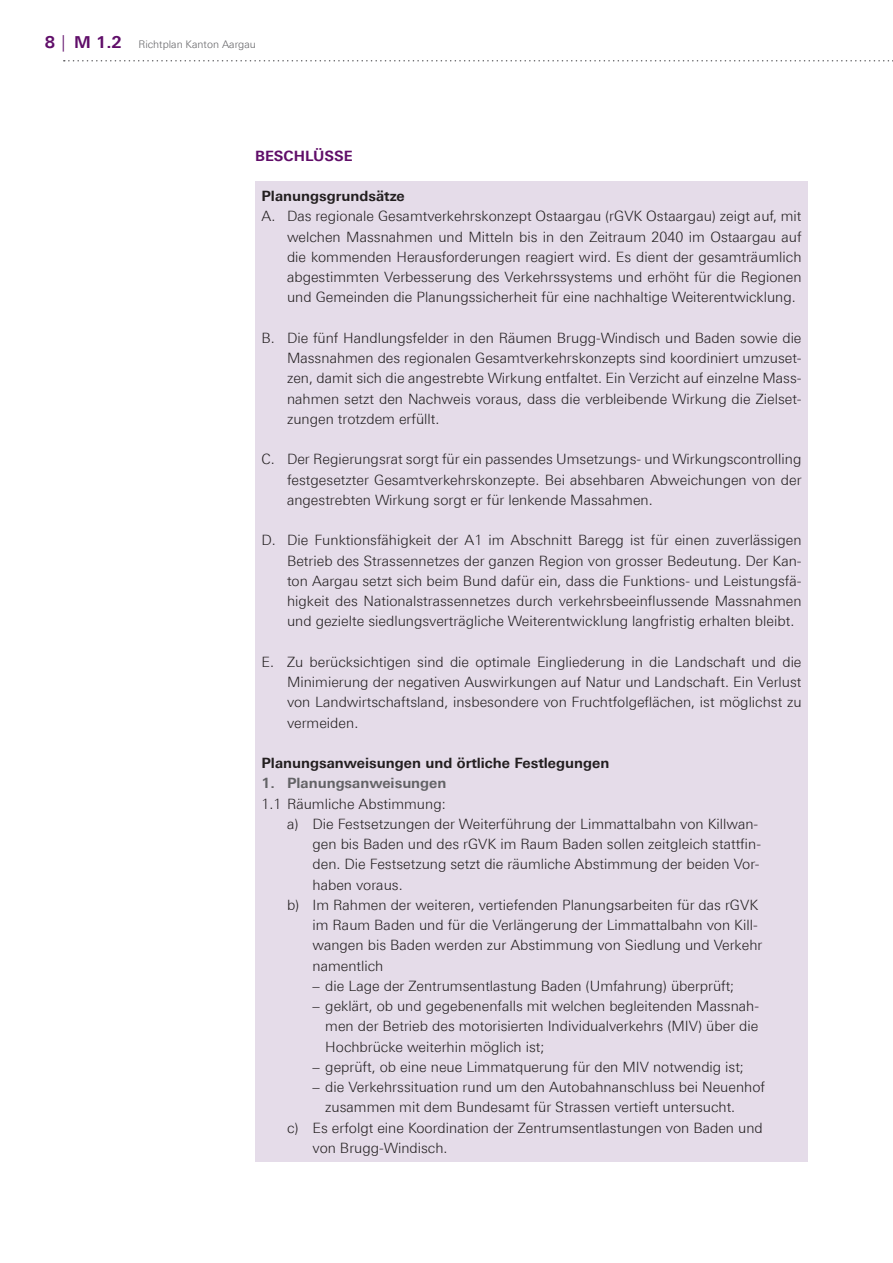
<style>
.page{position:relative;width:893px;height:1263px;background:#fff}
.page>*{position:absolute;margin:0;border:0;box-sizing:border-box;transform-origin:0 0}
.t1{font:300 14.25px/20.2px "Linotype Univers 330";color:#231f20;text-align:justify}
.t2{font:700 14.25px "Linotype Univers 630";color:#231f20}
.t3{font:700 14.25px "Linotype Univers 630";color:#636366}
.t4{font:700 14.25px "Linotype Univers 630";color:#600e69}
.t5{font:300 10.5px "Linotype Univers 330";color:#636366}
.s1{font-family:"Linotype Univers 630";font-weight:700;font-size:16.5px;color:#600e69}
.s2{font-size:16.5px;color:#600e69}
</style>
<div class="page">
<svg style="left:64px;top:60px;width:829px;height:2px"></svg>
<div style="left:255px;top:181px;width:553px;height:980px;background:#e5dce9"></div>
<p class="t5" style="left:45px;top:38px;width:213px"><span class="s1">8</span> <span class="s2">|</span> <span class="s1">M 1.2</span> Richtplan Kanton Aargau</p>
<p class="t4" style="left:255px;top:147px;width:99px">BESCHLÜSSE</p>
<p class="t2" style="left:261px;top:187px;width:145px">Planungsgrundsätze</p>
<p class="t1" style="left:287px;top:206px;width:516px;text-indent:-26px">A. Das regionale Gesamtverkehrskonzept Ostaargau (rGVK Ostaargau) zeigt auf, mit welchen Massnahmen und Mitteln bis in den Zeitraum 2040 im Ostaargau auf die kommenden Herausforderungen reagiert wird. Es dient der gesamträumlich abgestimmten Verbesserung des Verkehrssystems und erhöht für die Regionen und Gemeinden die Planungssicherheit für eine nachhaltige Weiterentwicklung.</p>
<p class="t1" style="left:287px;top:327px;width:516px;text-indent:-26px">B. Die fünf Handlungsfelder in den Räumen Brugg-Windisch und Baden sowie die Massnahmen des regionalen Gesamtverkehrskonzepts sind koordiniert umzuset&shy;zen, damit sich die angestrebte Wirkung entfaltet. Ein Verzicht auf einzelne Mass&shy;nahmen setzt den Nachweis voraus, dass die verbleibende Wirkung die Zielset&shy;zungen trotzdem erfüllt.</p>
<p class="t1" style="left:287px;top:449px;width:516px;text-indent:-26px">C. Der Regierungsrat sorgt für ein passendes Umsetzungs- und Wirkungscontrolling festgesetzter Gesamtverkehrskonzepte. Bei absehbaren Abweichungen von der angestrebten Wirkung sorgt er für lenkende Massahmen.</p>
<p class="t1" style="left:287px;top:530px;width:516px;text-indent:-26px">D. Die Funktionsfähigkeit der A1 im Abschnitt Baregg ist für einen zuverlässigen Betrieb des Strassennetzes der ganzen Region von grosser Bedeutung. Der Kan&shy;ton Aargau setzt sich beim Bund dafür ein, dass die Funktions- und Leistungsfä&shy;higkeit des Nationalstrassennetzes durch verkehrsbeeinflussende Massnahmen und gezielte siedlungsverträgliche Weiterentwicklung langfristig erhalten bleibt.</p>
<p class="t1" style="left:287px;top:651px;width:516px;text-indent:-26px">E. Zu berücksichtigen sind die optimale Eingliederung in die Landschaft und die Minimierung der negativen Auswirkungen auf Natur und Landschaft. Ein Verlust von Landwirtschaftsland, insbesondere von Fruchtfolgeflächen, ist möglichst zu vermeiden.</p>
<p class="t2" style="left:261px;top:754px;width:349px">Planungsanweisungen und örtliche Festlegungen</p>
<p class="t3" style="left:261px;top:775px;width:186px">1. Planungsanweisungen</p>
<p class="t1" style="left:261px;top:793px;width:186px">1.1 Räumliche Abstimmung:</p>
<p class="t1" style="left:287px;top:813px;width:473px">a) Die Festsetzungen der Weiterführung der Limmattalbahn von Killwan-</p>
<p class="t1" style="left:313px;top:834px;width:450px">gen bis Baden und des rGVK im Raum Baden sollen zeitgleich stattfin-</p>
<p class="t1" style="left:313px;top:854px;width:448px">den. Die Festsetzung setzt die räumliche Abstimmung der beiden Vor-</p>
<p class="t1" style="left:313px;top:874px;width:92px">haben voraus.</p>
<p class="t1" style="left:287px;top:894px;width:473px">b) Im Rahmen der weiteren, vertiefenden Planungsarbeiten für das rGVK</p>
<p class="t1" style="left:313px;top:915px;width:447px">im Raum Baden und für die Verlängerung der Limmattalbahn von Kill-</p>
<p class="t1" style="left:313px;top:935px;width:451px">wangen bis Baden werden zur Abstimmung von Siedlung und Verkehr</p>
<p class="t1" style="left:313px;top:955px;width:72px">namentlich</p>
<p class="t1" style="left:313px;top:975px;width:423px">– die Lage der Zentrumsentlastung Baden (Umfahrung) überprüft;</p>
<p class="t1" style="left:325px;top:996px;width:435px;text-indent:-13px">– geklärt, ob und gegebenenfalls mit welchen begleitenden Massnah&shy;men der Betrieb des motorisierten Individualverkehrs (MIV) über die Hochbrücke weiterhin möglich ist;</p>
<p class="t1" style="left:313px;top:1056px;width:433px">– geprüft, ob eine neue Limmatquerung für den MIV notwendig ist;</p>
<p class="t1" style="left:313px;top:1077px;width:454px">– die Verkehrssituation rund um den Autobahnanschluss bei Neuenhof</p>
<p class="t1" style="left:325px;top:1097px;width:411px">zusammen mit dem Bundesamt für Strassen vertieft untersucht.</p>
<p class="t1" style="left:287px;top:1117px;width:477px">c) Es erfolgt eine Koordination der Zentrumsentlastungen von Baden und</p>
<p class="t1" style="left:313px;top:1137px;width:137px">von Brugg-Windisch.</p>
</div>
